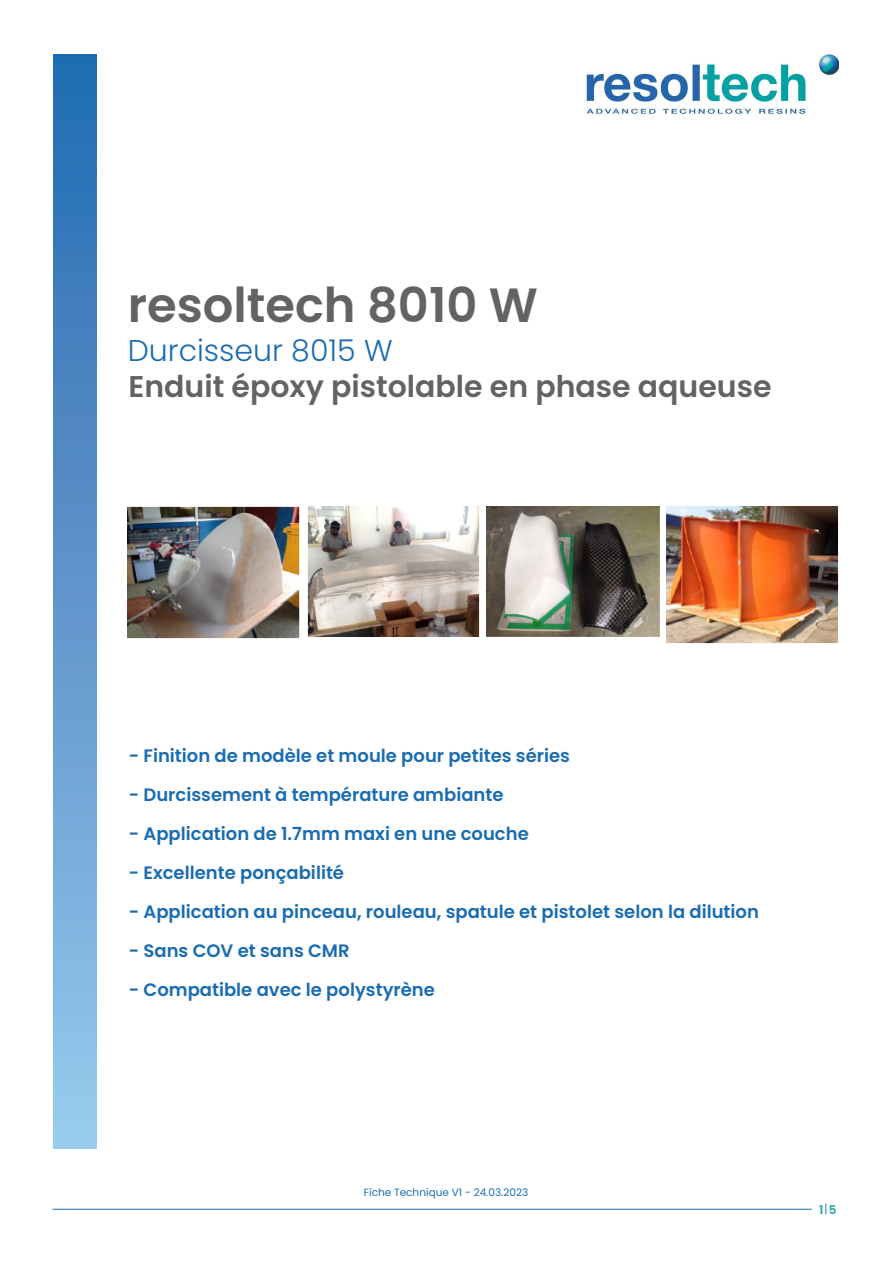
<style>
.page{position:relative;width:893px;height:1263px;background:#fff}
.page>*{position:absolute;margin:0;border:0;box-sizing:border-box;transform-origin:0 0}
.t1{font:600 48px "Poppins";color:#636366}
.t2{font:600 30px "Poppins";color:#636366}
.t3{font:300 30px "Poppins";color:#1a6cb2}
.t4{font:600 18px "Poppins";color:#1a6cb2}
.t5{font:600 12px "Poppins";color:#1ea4a5}
.t6{font:10.5px "Poppins";color:#1a6cb2}
.s1{font-weight:300;color:#1a6cb2}
</style>
<div class="page">
<div style="left:54px;top:55px;width:42px;height:1093px;background:linear-gradient(to bottom,#2368b0,#9bc8ec)"></div>
<img style="left:307px;top:506px;width:173px;height:130px">
<img style="left:487px;top:506px;width:172px;height:131px">
<img style="left:667px;top:506px;width:172px;height:138px">
<img style="left:128px;top:506px;width:172px;height:132px">
<img style="left:586px;top:55px;width:253px;height:61px">
<hr style="left:53px;top:1209px;width:759px;height:1px;background:#1a6cb2">
<p class="t1" style="left:128px;top:277px;width:412px">resoltech 8010 W</p>
<p class="t3" style="left:128px;top:333px;width:266px">Durcisseur 8015 W</p>
<p class="t2" style="left:128px;top:369px;width:645px">Enduit époxy pistolable en phase aqueuse</p>
<p class="t4" style="left:129px;top:745px;width:443px">- Finition de modèle et moule pour petites séries</p>
<p class="t4" style="left:129px;top:784px;width:376px">- Durcissement à température ambiante</p>
<p class="t4" style="left:129px;top:823px;width:402px">- Application de 1.7mm maxi en une couche</p>
<p class="t4" style="left:129px;top:862px;width:217px">- Excellente ponçabilité</p>
<p class="t4" style="left:129px;top:901px;width:632px">- Application au pinceau, rouleau, spatule et pistolet selon la dilution</p>
<p class="t4" style="left:129px;top:940px;width:222px">- Sans COV et sans CMR</p>
<p class="t4" style="left:129px;top:979px;width:308px">- Compatible avec le polystyrène</p>
<p class="t6" style="left:364px;top:1186px;width:166px">Fiche Technique V1 - 24.03.2023</p>
<p class="t5" style="left:819px;top:1202px;width:19px">1<span class="s1">|</span>5</p>
</div>
